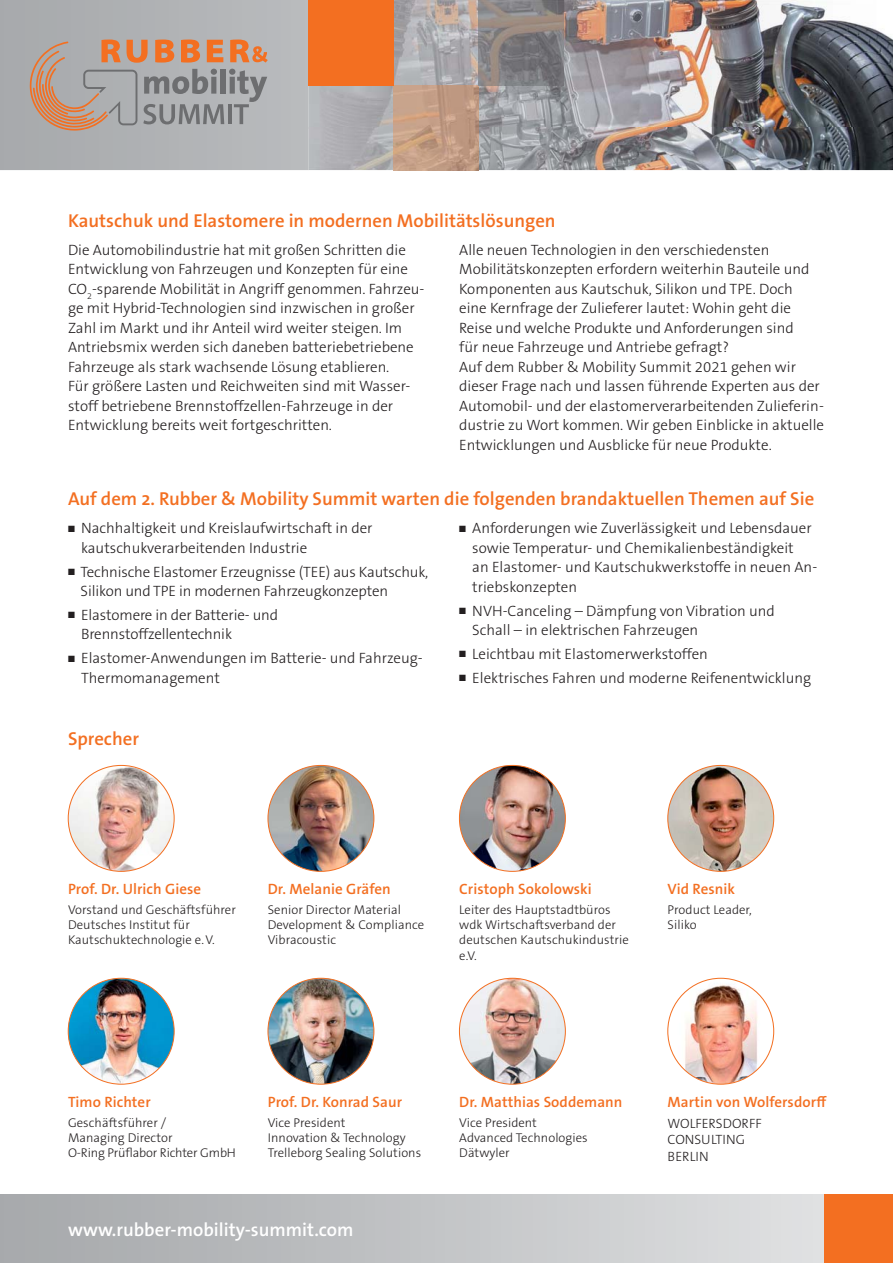
<style>
.page{position:relative;width:893px;height:1263px;background:#fff}
.page>*{position:absolute;margin:0;border:0;box-sizing:border-box;transform-origin:0 0}
.t1{font:600 18.75px "The Sans Os F";color:#f36f21}
.t2{font:600 18.75px "The Sans Os F";color:#fff}
.t3{font:300 15px/19.5px "The Sans Os F";color:#231f20}
.t4{font:600 15px "The Sans Os F";letter-spacing:.005em;color:#f36f21}
.t5{font:300 13.5px/16.5px "The Sans Os F";color:#231f20}
.t6{font:300 12.75px/15.3px "The Sans Os F";letter-spacing:.005em;color:#231f20}
</style>
<div class="page">
<div style="left:0;top:1195px;width:893px;height:68px;background:linear-gradient(to right,#a5a8ab,#e4e4e4)"></div>
<svg style="left:0;top:0;width:309px;height:170px;background:#b0b2b4"></svg>
<img style="left:309px;top:0;width:584px;height:127px">
<img style="left:309px;top:127px;width:85px;height:43px">
<img style="left:479px;top:127px;width:414px;height:43px">
<img style="left:394px;top:85px;width:85px;height:85px">
<div style="left:309px;top:0;width:85px;height:85px;background:#f36f21"></div>
<img style="left:479px;top:0;width:85px;height:85px">
<svg style="left:29px;top:40px;width:239px;height:91px;background:#b09e94"></svg>
<img style="left:68px;top:765px;width:106px;height:106px;border-radius:50%">
<img style="left:268px;top:765px;width:106px;height:106px;border-radius:50%">
<img style="left:459px;top:765px;width:106px;height:106px;border-radius:50%">
<img style="left:668px;top:765px;width:106px;height:106px;border-radius:50%">
<img style="left:68px;top:978px;width:106px;height:106px;border-radius:50%">
<img style="left:268px;top:978px;width:106px;height:106px;border-radius:50%">
<img style="left:459px;top:978px;width:106px;height:106px;border-radius:50%">
<img style="left:668px;top:978px;width:106px;height:106px;border-radius:50%">
<div style="left:825px;top:1195px;width:68px;height:34px;background:#f36f21"></div>
<div style="left:825px;top:1229px;width:68px;height:34px;background:#f36f21"></div>
<p class="t1" style="left:68px;top:211px;width:489px">Kautschuk und Elastomere in modernen Mobilitätslösungen</p>
<p class="t3" style="left:68px;top:240px;width:358px">Die Automobilindustrie hat mit großen Schritten die Entwicklung von Fahrzeugen und Konzepten für eine CO<sub>2</sub>-sparende Mobilität in Angriff genommen. Fahrzeu&shy;ge mit Hybrid-Technologien sind inzwischen in großer Zahl im Markt und ihr Anteil wird weiter steigen. Im Antriebsmix werden sich daneben batteriebetriebene Fahrzeuge als stark wachsende Lösung etablieren.<br>Für größere Lasten und Reichweiten sind mit Wasser&shy;stoff betriebene Brennstoffzellen-Fahrzeuge in der Entwicklung bereits weit fortgeschritten.</p>
<p class="t3" style="left:459px;top:240px;width:366px">Alle neuen Technologien in den verschiedensten<br>Mo bilitätskonzepten erfordern weiterhin Bauteile und Komponenten aus Kautschuk, Silikon und TPE. Doch eine Kernfrage der Zulieferer lautet: Wohin geht die Reise und welche Produkte und Anforderungen sind<br>für neue Fahrzeuge und Antriebe gefragt?<br>Auf dem Rubber &amp; Mobility Summit 2021 gehen wir dieser Frage nach und lassen führende Experten aus der Automobil- und der elastomerverarbeitenden Zulieferin&shy;dustrie zu Wort kommen. Wir geben Einblicke in aktuelle Entwicklungen und Ausblicke für neue Produkte.</p>
<p class="t1" style="left:68px;top:490px;width:748px">Auf dem 2. Rubber &amp; Mobility Summit warten die folgenden brandaktuellen Themen auf Sie</p>
<p class="t3" style="left:81px;top:519px;width:293px;text-indent:-13px">■ Nachhaltigkeit und Kreislaufwirtschaft in der kautschukverarbeitenden Industrie</p>
<p class="t3" style="left:81px;top:562px;width:349px;text-indent:-13px">■ Technische Elastomer Erzeugnisse (TEE) aus Kautschuk,<br>Silikon und TPE in modernen Fahrzeugkonzepten</p>
<p class="t3" style="left:81px;top:606px;width:199px;text-indent:-13px">■ Elastomere in der Batterie- und<br>Brennstoffzellentechnik</p>
<p class="t3" style="left:81px;top:649px;width:343px;text-indent:-13px">■ Elastomer-Anwendungen im Batterie- und Fahrzeug-<br>Thermomanagement</p>
<p class="t3" style="left:472px;top:519px;width:346px;text-indent:-13px">■ Anforderungen wie Zuverlässigkeit und Lebensdauer sowie Temperatur- und Chemikalienbeständigkeit<br>an Elastomer- und Kautschukwerkstoffe in neuen An&shy;triebskonzepten</p>
<p class="t3" style="left:472px;top:601px;width:304px;text-indent:-13px">■ NVH-Canceling – Dämpfung von Vibration und<br>Schall – in elektrischen Fahrzeugen</p>
<p class="t3" style="left:459px;top:645px;width:250px">■ Leichtbau mit Elastomerwerkstoffen</p>
<p class="t3" style="left:459px;top:668px;width:353px">■ Elektrisches Fahren und moderne Reifenentwicklung</p>
<p class="t1" style="left:68px;top:729px;width:72px">Sprecher</p>
<p class="t4" style="left:68px;top:882px;width:135px">Prof. Dr. Ulrich Giese</p>
<p class="t6" style="left:68px;top:902px;width:169px">Vorstand und Geschäftsführer<br>Deutsches Institut für<br>Kautschuktechnologie e. V.</p>
<p class="t4" style="left:268px;top:882px;width:125px">Dr. Melanie Gräfen</p>
<p class="t6" style="left:268px;top:902px;width:158px">Senior Director Material<br>Development &amp; Compliance<br>Vibracoustic</p>
<p class="t4" style="left:459px;top:882px;width:134px">Cristoph Sokolowski</p>
<p class="t6" style="left:459px;top:902px;width:171px">Leiter des Hauptstadtbüros wdk Wirtschaftsverband der deutschen Kautschukindustrie e.V.</p>
<p class="t4" style="left:668px;top:882px;width:69px">Vid Resnik</p>
<p class="t6" style="left:668px;top:902px;width:86px">Product Leader,<br>Siliko</p>
<p class="t4" style="left:68px;top:1095px;width:84px">Timo Richter</p>
<p class="t6" style="left:68px;top:1115px;width:169px">Geschäftsführer /<br>Managing Director<br>O-Ring Prüflabor Richter GmbH</p>
<p class="t4" style="left:268px;top:1095px;width:136px">Prof. Dr. Konrad Saur</p>
<p class="t6" style="left:268px;top:1115px;width:155px">Vice President<br>Innovation &amp; Technology<br>Trelleborg Sealing Solutions</p>
<p class="t2" style="left:68px;top:1220px;width:287px">www.rubber-mobility-summit.com</p>
<p class="t4" style="left:459px;top:1095px;width:165px">Dr. Matthias Soddemann</p>
<p class="t6" style="left:459px;top:1115px;width:130px">Vice President<br>Advanced Technologies<br>Dätwyler</p>
<p class="t4" style="left:668px;top:1095px;width:161px">Martin von Wolfersdorff</p>
<p class="t5" style="left:668px;top:1116px;width:96px">WOLFERSDORFF<br>CONSULTING<br>BERLIN</p>
</div>
